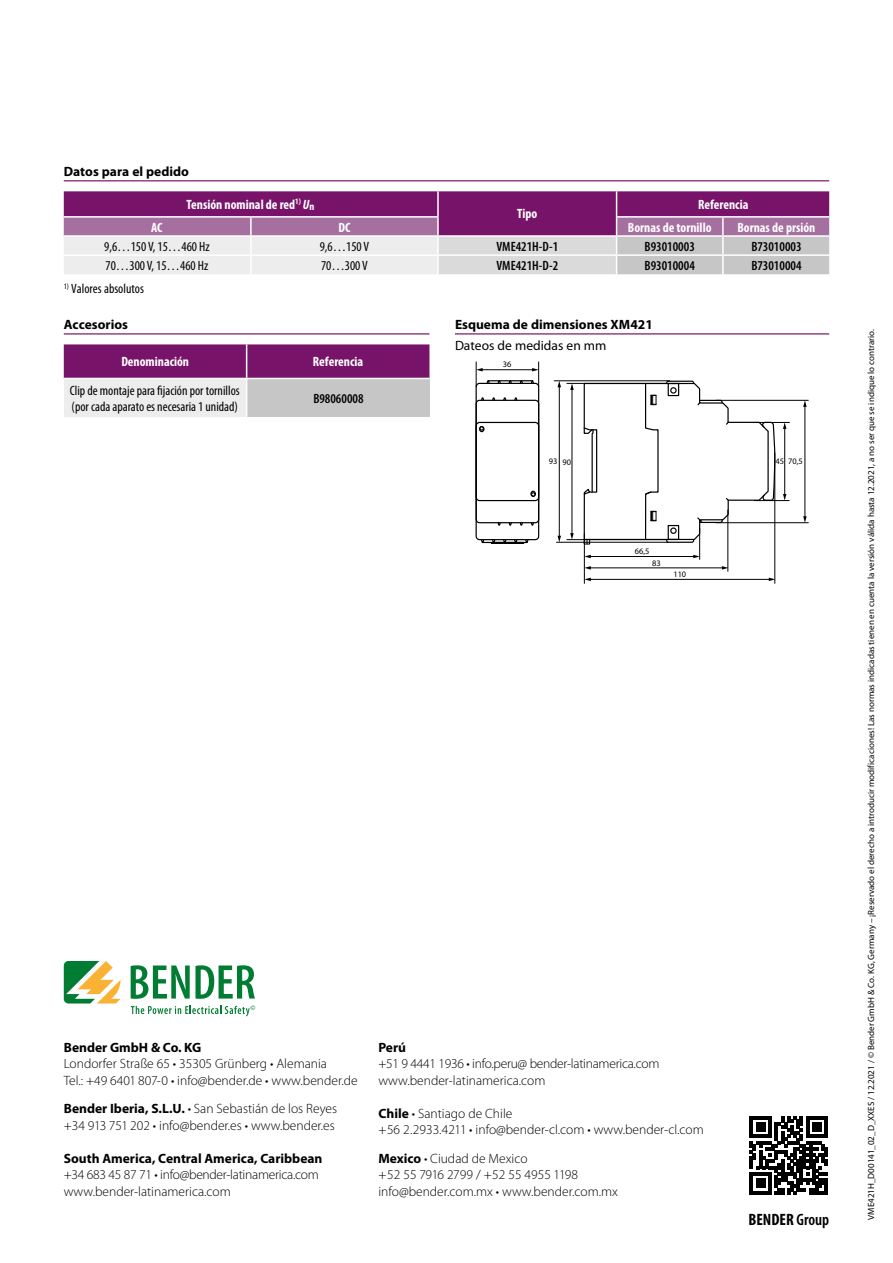
<style>
.page{position:relative;width:893px;height:1263px;background:#fff}
.page>*{position:absolute;margin:0;border:0;box-sizing:border-box;transform-origin:0 0}
.t1{font:700 condensed 16.5px "Myriad Pro";color:#000}
.t2{font:300 13.5px/16.5px "Myriad Pro";color:#000}
.t3{font:300 13.5px/16.5px "Myriad Pro";letter-spacing:-.02em;color:#000}
.t4{font:condensed 13.5px/16.5px "Myriad Pro";color:#000}
.t5{font:700 13.5px "Myriad Pro";color:#000}
.t6{font:700 condensed 13.5px "Myriad Pro";color:#fff}
.t7{font:600 condensed 13.5px "Myriad Pro";color:#000}
.t8{font:13.5px "Myriad Pro";color:#000}
.t9{font:9px "Myriad Pro";color:#000}
.t10{font:8.4px "Myriad Pro";color:#000}
.s1{font-style:italic}
.s2{font-weight:700}
.s3{font-weight:600}
</style>
<div class="page">
<div style="left:64px;top:344px;width:365px;height:34px;background:#771469"></div>
<div style="left:64px;top:378px;width:183px;height:39px;background:#ededed"></div>
<div style="left:247px;top:378px;width:182px;height:39px;background:#c6c6c6"></div>
<hr style="left:246px;top:344px;width:1px;height:34px;background:#fff">
<hr style="left:64px;top:378px;width:183px;height:1px;background:#fff">
<hr style="left:247px;top:378px;width:182px;height:1px;background:#fff">
<hr style="left:246px;top:379px;width:1px;height:38px;background:#fff">
<hr style="left:64px;top:333px;width:365px;height:1px;background:#771469">
<hr style="left:64px;top:180px;width:765px;height:1px;background:#771469">
<hr style="left:455px;top:333px;width:374px;height:1px;background:#771469">
<svg style="left:750px;top:1116px;width:78px;height:78px"></svg>
<svg style="left:131px;top:1006px;width:124px;height:10px"></svg>
<svg style="left:131px;top:965px;width:124px;height:34px"></svg>
<svg style="left:64px;top:961px;width:57px;height:42px"></svg>
<div style="left:476px;top:383px;width:63px;height:157px;border:1px solid #000;border-radius:3px"></div>
<div style="left:476px;top:400px;width:63px;height:123px;border:1px solid #000;border-radius:3px"></div>
<div style="left:476px;top:422px;width:63px;height:79px;border:1px solid #000;border-radius:3px"></div>
<svg style="left:530px;top:491px;width:6px;height:6px"></svg>
<svg style="left:479px;top:426px;width:5px;height:6px"></svg>
<svg style="left:480px;top:397px;width:5px;height:5px"></svg>
<svg style="left:497px;top:381px;width:5px;height:4px"></svg>
<svg style="left:508px;top:381px;width:5px;height:4px"></svg>
<svg style="left:519px;top:381px;width:5px;height:4px"></svg>
<svg style="left:491px;top:397px;width:5px;height:5px"></svg>
<svg style="left:502px;top:397px;width:5px;height:5px"></svg>
<svg style="left:513px;top:397px;width:5px;height:5px"></svg>
<hr style="left:488px;top:380px;width:45px;height:1px;background:#000">
<svg style="left:530px;top:521px;width:5px;height:5px"></svg>
<svg style="left:524px;top:538px;width:5px;height:5px"></svg>
<svg style="left:513px;top:538px;width:5px;height:4px"></svg>
<svg style="left:502px;top:538px;width:5px;height:4px"></svg>
<svg style="left:491px;top:538px;width:5px;height:4px"></svg>
<svg style="left:480px;top:538px;width:5px;height:5px"></svg>
<svg style="left:519px;top:521px;width:5px;height:5px"></svg>
<svg style="left:508px;top:521px;width:5px;height:5px"></svg>
<svg style="left:497px;top:521px;width:5px;height:5px"></svg>
<hr style="left:482px;top:542px;width:45px;height:1px;background:#000">
<div style="left:491px;top:542px;width:33px;height:2px;border:1px solid #000"></div>
<svg style="left:583px;top:380px;width:193px;height:164px"></svg>
<hr style="left:554px;top:380px;width:116px;height:1px;background:#000">
<hr style="left:556px;top:542px;width:112px;height:1px;background:#000">
<hr style="left:774px;top:453px;width:1px;height:130px;background:#000">
<hr style="left:584px;top:533px;width:1px;height:50px;background:#000">
<hr style="left:481px;top:369px;width:52px;height:1px;background:#000">
<svg style="left:476px;top:362px;width:15px;height:24px"></svg>
<svg style="left:530px;top:362px;width:9px;height:24px"></svg>
<hr style="left:590px;top:579px;width:180px;height:1px;background:#000">
<svg style="left:584px;top:578px;width:7px;height:3px"></svg>
<svg style="left:769px;top:578px;width:6px;height:3px"></svg>
<hr style="left:559px;top:386px;width:1px;height:151px;background:#000">
<svg style="left:557px;top:536px;width:4px;height:6px"></svg>
<svg style="left:557px;top:381px;width:4px;height:6px"></svg>
<hr style="left:567px;top:383px;width:99px;height:1px;background:#000">
<hr style="left:716px;top:400px;width:92px;height:1px;background:#000">
<hr style="left:716px;top:522px;width:92px;height:1px;background:#000">
<hr style="left:728px;top:510px;width:1px;height:61px;background:#000">
<hr style="left:699px;top:528px;width:1px;height:31px;background:#000">
<hr style="left:567px;top:539px;width:99px;height:1px;background:#000">
<hr style="left:572px;top:389px;width:1px;height:145px;background:#000">
<svg style="left:570px;top:533px;width:4px;height:7px"></svg>
<svg style="left:570px;top:383px;width:4px;height:7px"></svg>
<hr style="left:805px;top:406px;width:1px;height:111px;background:#000">
<svg style="left:803px;top:516px;width:4px;height:7px"></svg>
<svg style="left:803px;top:400px;width:4px;height:7px"></svg>
<hr style="left:784px;top:428px;width:1px;height:67px;background:#000">
<svg style="left:783px;top:494px;width:3px;height:6px"></svg>
<svg style="left:783px;top:423px;width:3px;height:6px"></svg>
<hr style="left:590px;top:567px;width:133px;height:1px;background:#000">
<svg style="left:584px;top:566px;width:7px;height:4px"></svg>
<svg style="left:722px;top:566px;width:6px;height:4px"></svg>
<hr style="left:590px;top:556px;width:104px;height:1px;background:#000">
<svg style="left:584px;top:555px;width:7px;height:3px"></svg>
<svg style="left:693px;top:555px;width:7px;height:3px"></svg>
<hr style="left:754px;top:500px;width:35px;height:1px;background:#000">
<hr style="left:755px;top:422px;width:34px;height:1px;background:#000">
<svg style="left:64px;top:191px;width:765px;height:83px;background:#b185ab"></svg>
<hr style="left:616px;top:216px;width:107px;height:2px;background:#fff">
<hr style="left:723px;top:216px;width:106px;height:2px;background:#fff">
<hr style="left:617px;top:235px;width:106px;height:2px;background:#fff">
<hr style="left:723px;top:235px;width:106px;height:2px;background:#fff">
<p class="t5" style="left:64px;top:164px;width:127px">Datos para el pedido</p>
<p class="t6" style="left:187px;top:197px;width:129px">Tensión nominal de red<sup>1)</sup> <span class="s1">U</span><sub>n</sub></p>
<p class="t6" style="left:698px;top:197px;width:52px">Referencia</p>
<p class="t6" style="left:517px;top:206px;width:22px">Tipo</p>
<p class="t6" style="left:151px;top:220px;width:13px">AC</p>
<p class="t6" style="left:338px;top:220px;width:13px">DC</p>
<p class="t6" style="left:628px;top:220px;width:85px">Bornas de tornillo</p>
<p class="t6" style="left:737px;top:220px;width:79px">Bornas de prsión</p>
<p class="t4" style="left:104px;top:238px;width:107px">9,6…150 V, 15…460 Hz</p>
<p class="t4" style="left:320px;top:238px;width:51px">9,6…150 V</p>
<p class="t7" style="left:496px;top:239px;width:63px">VME421H-D-1</p>
<p class="t7" style="left:645px;top:239px;width:52px">B93010003</p>
<p class="t7" style="left:751px;top:239px;width:52px">B73010003</p>
<p class="t4" style="left:106px;top:258px;width:104px">70…300 V, 15…460 Hz</p>
<p class="t4" style="left:321px;top:258px;width:48px">70…300 V</p>
<p class="t7" style="left:496px;top:258px;width:63px">VME421H-D-2</p>
<p class="t7" style="left:645px;top:258px;width:52px">B93010004</p>
<p class="t7" style="left:751px;top:258px;width:52px">B73010004</p>
<p class="t4" style="left:64px;top:281px;width:82px"><sup>1)</sup> Valores absolutos</p>
<p class="t5" style="left:64px;top:317px;width:66px">Accesorios</p>
<p class="t6" style="left:121px;top:354px;width:69px">Denominación</p>
<p class="t6" style="left:313px;top:354px;width:52px">Referencia</p>
<p class="t4" style="left:70px;top:382px;width:171px">Clip de montaje para fijación por tornillos (por cada aparato es necesaria 1 unidad)</p>
<p class="t7" style="left:313px;top:391px;width:52px">B98060008</p>
<p class="t5" style="left:64px;top:1040px;width:139px">Bender GmbH &amp; Co. KG</p>
<p class="t2" style="left:64px;top:1056px;width:295px">Londorfer Straße 65 • 35305 Grünberg • Alemania<br>Tel.: +49 6401 807-0 • info@bender.de • www.bender.de</p>
<p class="t2" style="left:64px;top:1101px;width:275px"><span class="s2">Bender Iberia, S.L.U.</span> • San Sebastián de los Reyes +34 913 751 202 • info@bender.es • www.bender.es</p>
<p class="t5" style="left:64px;top:1151px;width:260px">South America, Central America, Caribbean</p>
<p class="t3" style="left:64px;top:1167px;width:257px">+34 683 45 87 71 • info@bender-latinamerica.com www.bender-latinamerica.com</p>
<p class="t5" style="left:455px;top:317px;width:199px">Esquema de dimensiones XM421</p>
<p class="t8" style="left:455px;top:338px;width:153px">Dateos de medidas en mm</p>
<p class="t9" style="left:866px;top:1219px;width:892px;rotate:-90deg">VME421H_D00141_02_D_XXES / 12.2021 / © Bender GmbH &amp; Co. KG, Germany – ¡Reservado el derecho a introducir modificaciones! Las normas indicadas tienen en cuenta la versión válida hasta 12.2021, a no ser que se indique lo contrario.</p>
<p class="t10" style="left:503px;top:359px;width:10px">36</p>
<p class="t10" style="left:562px;top:457px;width:10px">90</p>
<p class="t10" style="left:775px;top:455px;width:29px">45 70,5</p>
<p class="t10" style="left:549px;top:456px;width:10px">93</p>
<p class="t10" style="left:635px;top:546px;width:16px">66,5</p>
<p class="t10" style="left:652px;top:558px;width:10px">83</p>
<p class="t10" style="left:673px;top:569px;width:14px">110</p>
<p class="t5" style="left:378px;top:1040px;width:29px">Perú</p>
<p class="t3" style="left:378px;top:1056px;width:282px">+51 9 4441 1936 • info.peru@ bender-latinamerica.com www.bender-latinamerica.com</p>
<p class="t2" style="left:378px;top:1105px;width:327px"><span class="s2">Chile</span> • Santiago de Chile<br>+56 2.2933.4211 • info@bender-cl.com • www.bender-cl.com</p>
<p class="t2" style="left:378px;top:1150px;width:241px"><span class="s2">Mexico</span> • Ciudad de Mexico<br>+52 55 7916 2799 / +52 55 4955 1198 info@bender.com.mx • www.bender.com.mx</p>
<p class="t1" style="left:748px;top:1210px;width:82px">BENDER <span class="s3">Group</span></p>
</div>
